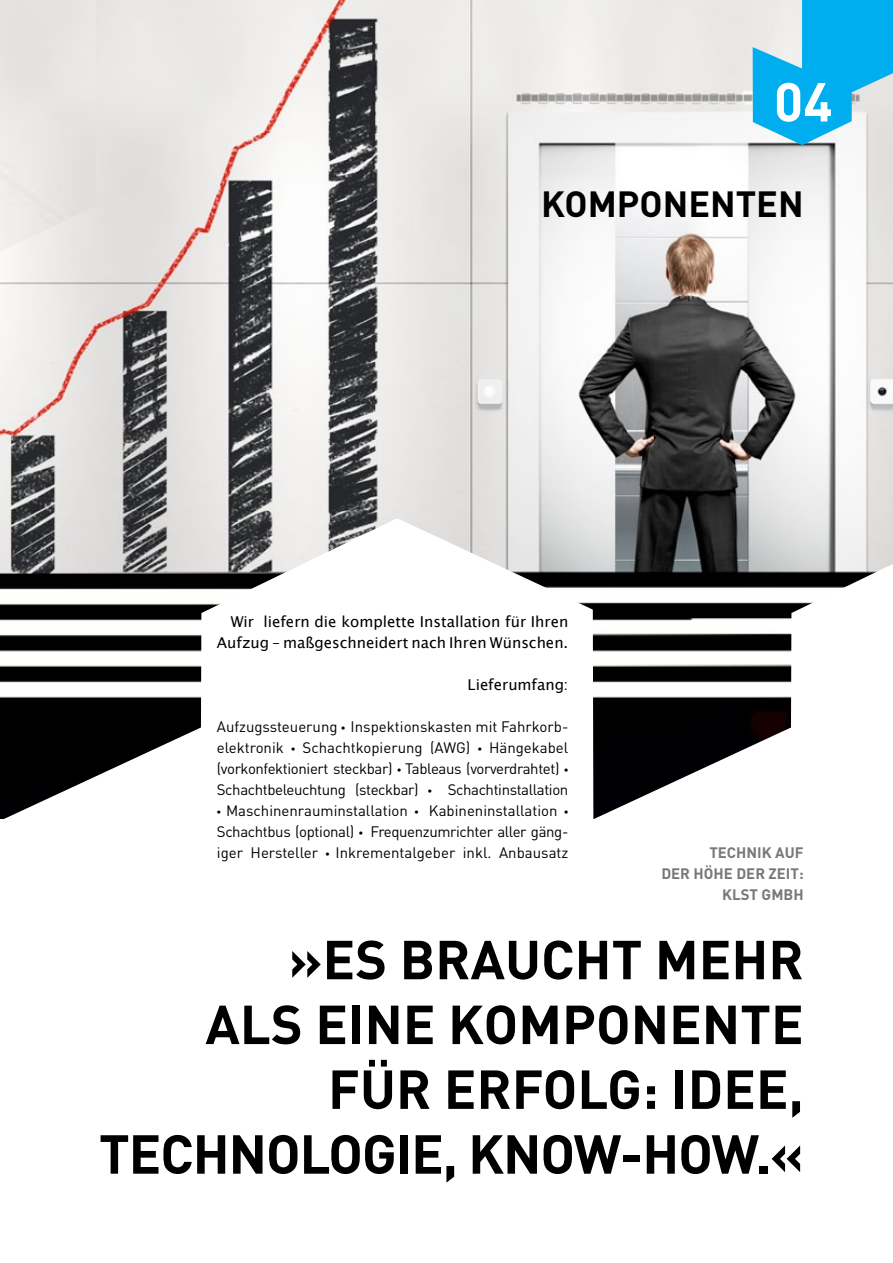
<style>
.page{position:relative;width:893px;height:1263px;background:#fff}
.page>*{position:absolute;margin:0;border:0;box-sizing:border-box;transform-origin:0 0}
.t1{font:700 54px/64.8px "DINCE";color:#000;text-align:right}
.t2{font:700 54px "DINCE";color:#fff}
.t3{font:700 36px "DINCE";color:#000}
.t4{font:15px/21px "DINCE";letter-spacing:-.025em;color:#000;text-align:justify}
.t5{font:15px/21px "Lucida Grande";color:#000;text-align:right}
.t6{font:700 15px/21px "DINCE";color:#77787b;text-align:right}
.s1{font-family:"Myriad Pro"}
</style>
<div class="page">
<img style="left:0;top:0;width:893px;height:819px">
<svg style="left:1px;top:519px;width:892px;height:300px"></svg>
<img style="left:0;top:0;width:96px;height:252px">
<svg style="left:753px;top:0;width:140px;height:145px;background:#49c0eb"></svg>
<h1 class="t2" style="left:774px;top:66px;width:60px">04</h1>
<h2 class="t3" style="left:541px;top:180px;width:264px">KOMPONENTEN</h2>
<p class="t5" style="left:217px;top:611px;width:353px">Wir liefern die komplette Installation für Ihren<br>Aufzug – maßgeschneidert nach Ihren Wünschen.</p>
<p class="t5" style="left:468px;top:674px;width:102px">Lieferumfang:</p>
<p class="t4" style="left:217px;top:716px;width:353px">Aufzugssteuerung <span class="s1">•</span> Inspektionskasten mit Fahrkorb&shy;elektronik <span class="s1">•</span> Schachtkopierung (AWG) <span class="s1">•</span> Hängekabel (vorkonfektioniert steckbar) <span class="s1">•</span> Tableaus (vorverdrahtet) <span class="s1">• </span>Schachtbeleuchtung (steckbar) <span class="s1">•</span> Schachtinstallation</p>
<p class="t4" style="left:217px;top:800px;width:353px"><span class="s1">•</span> Maschinenrauminstallation <span class="s1">•</span> Kabineninstallation <span class="s1">• </span>Schachtbus (optional) <span class="s1">•</span> Frequenzumrichter aller gäng&shy;iger Hersteller <span class="s1">•</span> Inkrementalgeber inkl. Anbausatz</p>
<p class="t6" style="left:661px;top:841px;width:144px">TECHNIK AUF<br>DER HÖHE DER ZEIT:<br>KLST GMBH</p>
<h1 class="t1" style="left:99px;top:925px;width:706px">»ES BRAUCHT MEHR<br>ALS EINE KOMPONENTE<br>FÜR ERFOLG: IDEE,<br>TECHNOLOGIE, KNOW-HOW.«</h1>
</div>
